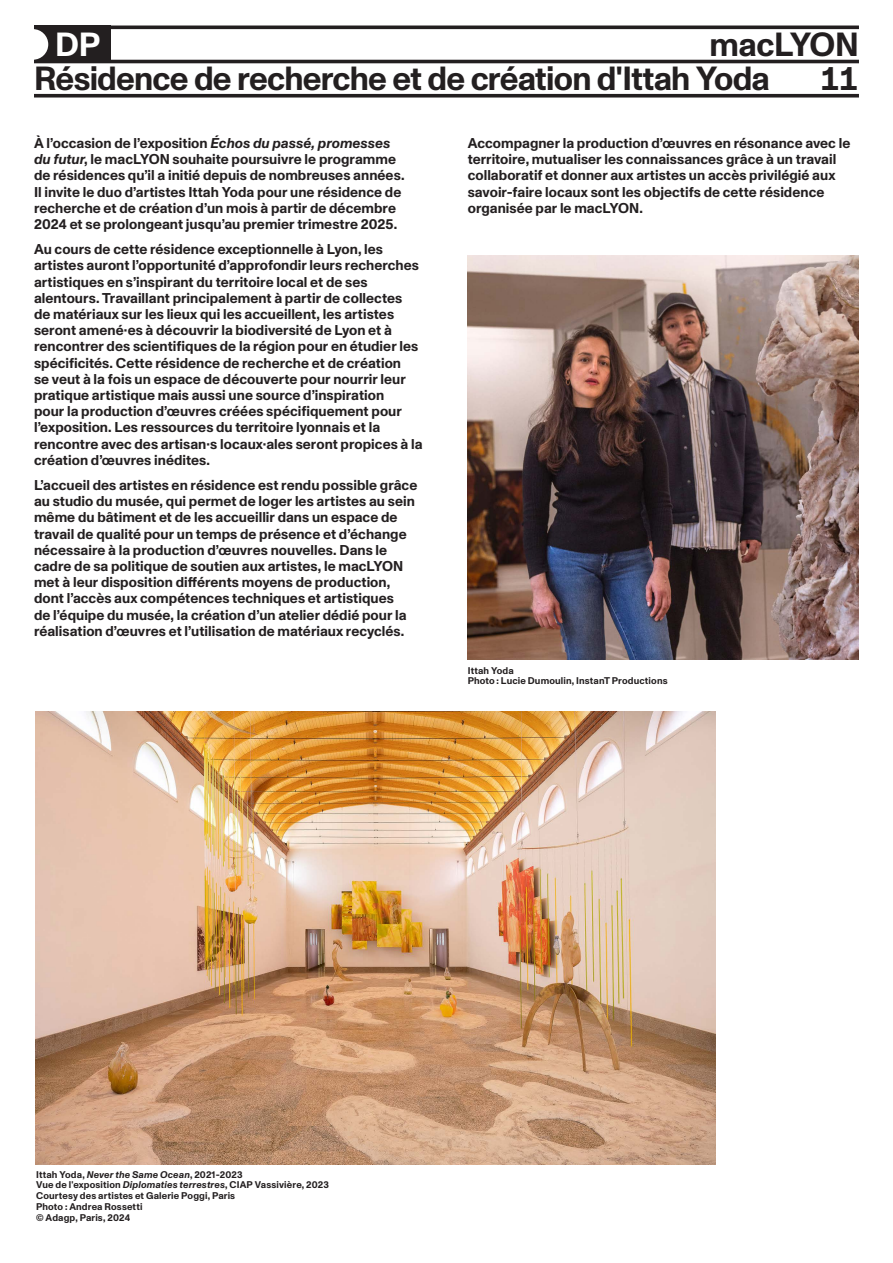
<style>
.page{position:relative;width:893px;height:1263px;background:#fff}
.page>*{position:absolute;margin:0;border:0;box-sizing:border-box;transform-origin:0 0}
.t1{font:700 33.45px "Monument Grotesk";letter-spacing:-.025em;color:#231f20}
.t2{font:700 33.45px "Monument Grotesk";color:#fff}
.TEXTE_FER_GAUCHE{font:700 14.25px/16.2px "Monument Grotesk";letter-spacing:.005em;color:#231f20}
.t3{font:700 9.75px "Monument Grotesk";letter-spacing:.015em;color:#231f20}
.s1{font-style:italic}
</style>
<div class="page">
<div style="left:34px;top:26px;width:77px;height:37px;background:#231f20"></div>
<hr style="left:34px;top:26px;width:825px;height:3px;background:#231f20">
<hr style="left:34px;top:60px;width:825px;height:3px;background:#231f20">
<svg style="left:34px;top:94px;width:825px;height:4px;background:#3d393a"></svg>
<svg style="left:34px;top:29px;width:14px;height:31px"></svg>
<img style="left:35px;top:711px;width:680px;height:454px">
<img style="left:468px;top:256px;width:391px;height:404px">
<p class="t2" style="left:55px;top:20px;width:47px">DP</p>
<p class="t1" style="left:709px;top:20px;width:151px">macLYON</p>
<p class="t1" style="left:34px;top:54px;width:737px">Résidence de recherche et de création d'Ittah Yoda</p>
<p class="t1" style="left:819px;top:54px;width:41px">11</p>
<p class="TEXTE_FER_GAUCHE" style="left:34px;top:134px;width:372px">À l’occasion de l’exposition <span class="s1">Échos du passé, promesses du futur</span>, le macLYON souhaite poursuivre le programme de résidences qu’il a initié depuis de nombreuses années.<br>Il invite le duo d’artistes Ittah Yoda pour une résidence de recherche et de création d’un mois à partir de décembre 2024 et se prolongeant jusqu’au premier trimestre 2025.</p>
<p class="TEXTE_FER_GAUCHE" style="left:34px;top:240px;width:390px">Au cours de cette résidence exceptionnelle à Lyon, les artistes auront l’opportunité d’approfondir leurs recherches artistiques en s’inspirant du territoire local et de ses alentours. Travaillant principalement à partir de collectes<br>de matériaux sur les lieux qui les accueillent, les artistes seront amené·es à découvrir la biodiversité de Lyon et à rencontrer des scientifiques de la région pour en étudier les spécificités. Cette résidence de recherche et de création<br>se veut à la fois un espace de découverte pour nourrir leur pratique artistique mais aussi une source d’inspiration<br>pour la production d’œuvres créées spécifiquement pour l’exposition. Les ressources du territoire lyonnais et la rencontre avec des artisan·s locaux·ales seront propices à la création d’œuvres inédites.</p>
<p class="TEXTE_FER_GAUCHE" style="left:34px;top:476px;width:385px">L’accueil des artistes en résidence est rendu possible grâce au studio du musée, qui permet de loger les artistes au sein même du bâtiment et de les accueillir dans un espace de travail de qualité pour un temps de présence et d’échange nécessaire à la production d’œuvres nouvelles. Dans le cadre de sa politique de soutien aux artistes, le macLYON met à leur disposition différents moyens de production, dont l’accès aux compétences techniques et artistiques<br>de l’équipe du musée, la création d’un atelier dédié pour la réalisation d’œuvres et l’utilisation de matériaux recyclés.</p>
<p class="TEXTE_FER_GAUCHE" style="left:468px;top:134px;width:384px">Accompagner la production d’œuvres en résonance avec le territoire, mutualiser les connaissances grâce à un travail collaboratif et donner aux artistes un accès privilégié aux savoir-faire locaux sont les objectifs de cette résidence organisée par le macLYON.</p>
<p class="t3" style="left:468px;top:663px;width:48px">Ittah Yoda</p>
<p class="t3" style="left:468px;top:674px;width:201px">Photo : Lucie Dumoulin, InstanT Productions</p>
<p class="t3" style="left:36px;top:1167px;width:208px">Ittah Yoda, <span class="s1">Never the Same Ocean</span>, 2021-2023</p>
<p class="t3" style="left:36px;top:1178px;width:294px">Vue de l'exposition <span class="s1">Diplomaties terrestres</span>, CIAP Vassivière, 2023</p>
<p class="t3" style="left:36px;top:1189px;width:201px">Courtesy des artistes et Galerie Poggi, Paris</p>
<p class="t3" style="left:36px;top:1199px;width:108px">Photo : Andrea Rossetti</p>
<p class="t3" style="left:36px;top:1210px;width:96px">© Adagp, Paris, 2024</p>
</div>
